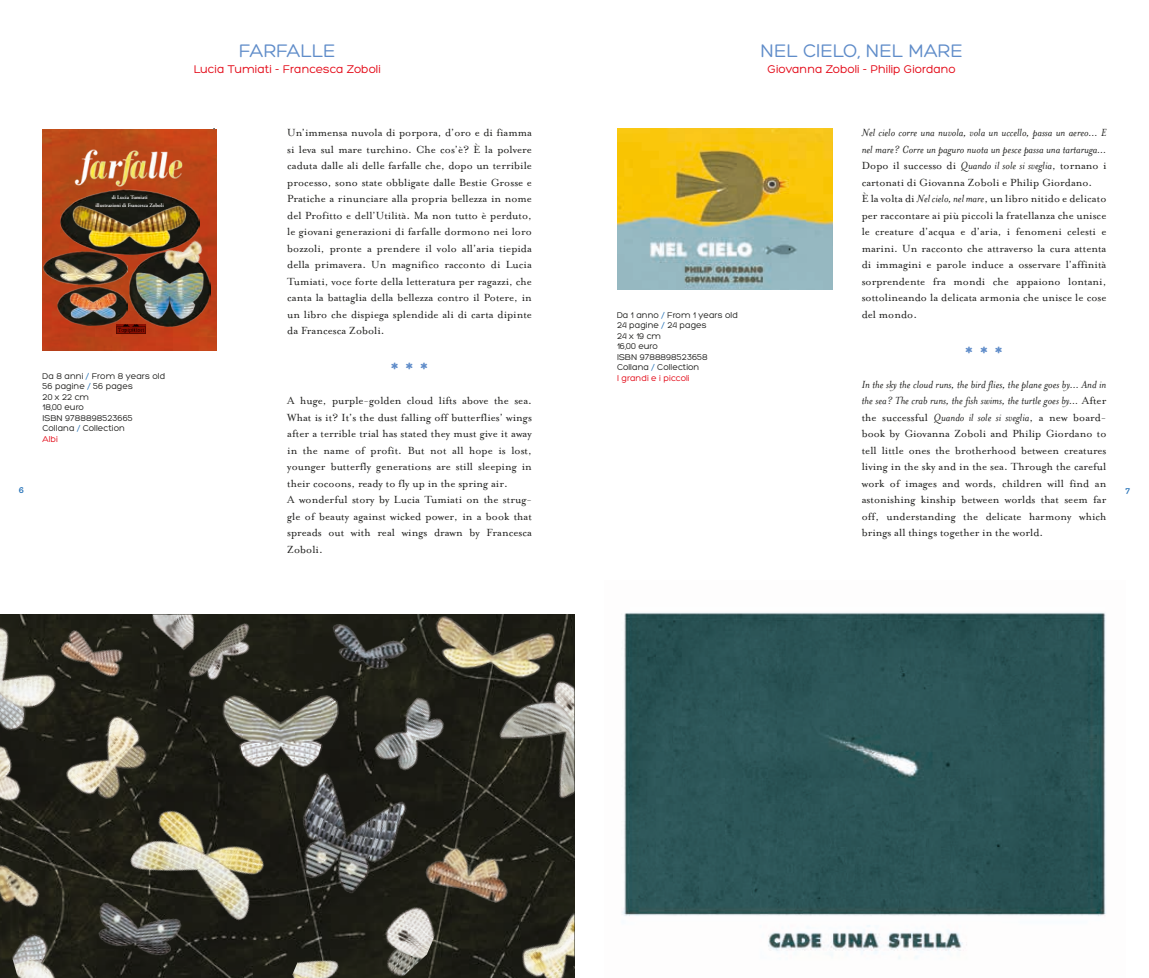
<style>
.page{position:relative;width:1149px;height:978px;background:#fff}
.page>*{position:absolute;margin:0;border:0;box-sizing:border-box;transform-origin:0 0}
.t1{font:27px "Hero";color:#5f8cc9}
.t2{font:19.65px "Hero";color:#5f8cc9}
.t3{font:12.15px "Hero";color:#e30614}
.t4{font:12px/16.5px "Mrs Eaves Roman";color:#1d1d1b}
.t5{font:italic 12px/16.5px "Mrs Eaves";color:#1d1d1b}
.t6{font:9.15px/10.5px "Hero";color:#1d1d1b}
.t7{font:700 9.15px "Archer";color:#2270b7}
.t8{font:600 5.4px/7.5px "Adobe Garamond Pro";color:#fff;text-align:center}
.s1{font-family:"Mrs Eaves";font-style:italic}
.s2{color:#2270b7}
.s3{color:#e30614}
.s4{font-family:"Mrs Eaves Roman";font-style:normal}
</style>
<div class="page">
<img style="left:622px;top:612px;width:484px;height:347px">
<img style="left:617px;top:129px;width:214px;height:161px">
<img style="left:0;top:614px;width:574px;height:364px">
<img style="left:69px;top:622px;width:65px;height:65px">
<img style="left:120px;top:794px;width:159px;height:133px">
<img style="left:217px;top:688px;width:128px;height:84px">
<img style="left:313px;top:614px;width:98px;height:66px">
<img style="left:420px;top:614px;width:141px;height:78px">
<img style="left:487px;top:659px;width:87px;height:150px">
<img style="left:0;top:622px;width:69px;height:121px">
<img style="left:367px;top:689px;width:88px;height:91px">
<img style="left:59px;top:705px;width:106px;height:110px">
<img style="left:0;top:739px;width:34px;height:69px">
<img style="left:508px;top:905px;width:66px;height:73px">
<img style="left:274px;top:762px;width:148px;height:150px">
<img style="left:171px;top:614px;width:98px;height:88px">
<img style="left:88px;top:898px;width:100px;height:71px">
<img style="left:415px;top:837px;width:104px;height:74px">
<img style="left:0;top:857px;width:55px;height:68px">
<img style="left:368px;top:897px;width:76px;height:81px">
<img style="left:7px;top:927px;width:57px;height:51px">
<img style="left:291px;top:947px;width:50px;height:31px">
<img style="left:563px;top:821px;width:11px;height:25px">
<img style="left:129px;top:614px;width:77px;height:41px">
<img style="left:43px;top:129px;width:174px;height:222px">
<img style="left:60px;top:190px;width:140px;height:62px">
<img style="left:130px;top:252px;width:80px;height:75px">
<img style="left:43px;top:252px;width:84px;height:33px">
<img style="left:58px;top:286px;width:70px;height:39px">
<img style="left:132px;top:268px;width:75px;height:54px">
<img style="left:70px;top:201px;width:121px;height:54px">
<img style="left:68px;top:291px;width:49px;height:29px">
<img style="left:74px;top:147px;width:111px;height:41px">
<img style="left:50px;top:257px;width:68px;height:27px">
<img style="left:159px;top:236px;width:50px;height:39px">
<img style="left:116px;top:324px;width:29px;height:9px">
<h2 class="t2" style="left:239px;top:41px;width:98px">FARFALLE</h2>
<p class="t3" style="left:194px;top:63px;width:188px">Lucia Tumiati - Francesca Zoboli</p>
<h2 class="t2" style="left:760px;top:41px;width:204px">NEL CIELO, NEL MARE</h2>
<p class="t3" style="left:767px;top:63px;width:190px">Giovanna Zoboli - Philip Giordano</p>
<p class="t4" style="left:287px;top:125px;width:246px;text-align:justify">Un’immensa nuvola di porpora, d’oro e di fiamma si leva sul mare turchino. Che cos’è? È la polvere caduta dalle ali delle farfalle che, dopo un terribile processo, sono state obbligate dalle Bestie Grosse e Pratiche a rinunciare alla propria bellezza in nome del Profitto e dell’Utilità. Ma non tutto è perduto, le giovani generazioni di farfalle dormono nei loro bozzoli, pronte a prendere il volo all’aria tiepida della primavera. Un magnifico racconto di Lucia Tumiati, voce forte della letteratura per ragazzi, che canta la battaglia della bellezza contro il Potere, in un libro che dispiega splendide ali di carta dipinte da Francesca Zoboli.</p>
<p class="t5" style="left:861px;top:125px;width:246px">Nel cielo corre una nuvola, vola un uccello, passa un aereo... E nel mare? Corre un paguro nuota un pesce passa una tartaruga...</p>
<p class="t4" style="left:861px;top:158px;width:246px">Dopo il successo di <span class="s1">Quando il sole si sveglia</span>, tornano i cartonati di Giovanna Zoboli e Philip Giordano.<br>È la volta di <span class="s1">Nel cielo, nel mare</span>, un libro nitido e delicato per raccontare ai più piccoli la fratellanza che unisce le creature d’acqua e d’aria, i fenomeni celesti e marini. Un racconto che attraverso la cura attenta di immagini e parole induce a osservare l’affinità sorprendente fra mondi che appaiono lontani, sottolineando la delicata armonia che unisce le cose del mondo.</p>
<p class="t8" style="left:95px;top:194px;width:70px">di Lucia Tumiati<br>illustrazioni di Francesca Zoboli</p>
<p class="t6" style="left:617px;top:310px;width:122px">Da 1 anno <span class="s2">/</span> From 1 years old<br>24 pagine <span class="s2">/</span> 24 pages<br>24 x 19 cm<br>16,00 euro<br>ISBN 9788898523658<br>Collana <span class="s2">/</span> Collection<br><span class="s3">I grandi e i piccoli</span></p>
<h1 class="t1" style="left:965px;top:341px;width:39px">***</h1>
<h1 class="t1" style="left:391px;top:358px;width:39px">***</h1>
<p class="t6" style="left:43px;top:371px;width:124px">Da 8 anni <span class="s2">/</span> From 8 years old</p>
<p class="t5" style="left:861px;top:376px;width:246px">In the sky the cloud runs, the bird flies, the plane goes by… And in the sea? The crab runs, the fish swims, the turtle goes by… <span class="s4">After</span></p>
<p class="t4" style="left:861px;top:409px;width:246px;text-align:justify">the successful <span class="s1">Quando il sole si sveglia</span>, a new board&shy;book by Giovanna Zoboli and Philip Giordano to tell little ones the brotherhood between creatures living in the sky and in the sea. Through the careful work of images and words, children will find an astonishing kinship between worlds that seem far off, understanding the delicate harmony which brings all things together in the world.</p>
<p class="t6" style="left:43px;top:381px;width:92px">56 pagine <span class="s2">/</span> 56 pages<br>20 x 22 cm<br>18,00 euro<br>ISBN 9788898523665<br>Collana <span class="s2">/</span> Collection<br><span class="s3">Albi</span></p>
<p class="t4" style="left:287px;top:393px;width:246px">A huge, purple-golden cloud lifts above the sea.<br>What is it? It’s the dust falling off butterflies’ wings after a terrible trial has stated they must give it away in the name of profit. But not all hope is lost, younger butterfly generations are still sleeping in their cocoons, ready to fly up in the spring air.<br>A wonderful story by Lucia Tumiati on the strug&shy;gle of beauty against wicked power, in a book that spreads out with real wings drawn by Francesca Zoboli.</p>
<p class="t7" style="left:19px;top:482px;width:7px">6</p>
<p class="t7" style="left:1124px;top:482px;width:6px">7</p>
</div>
